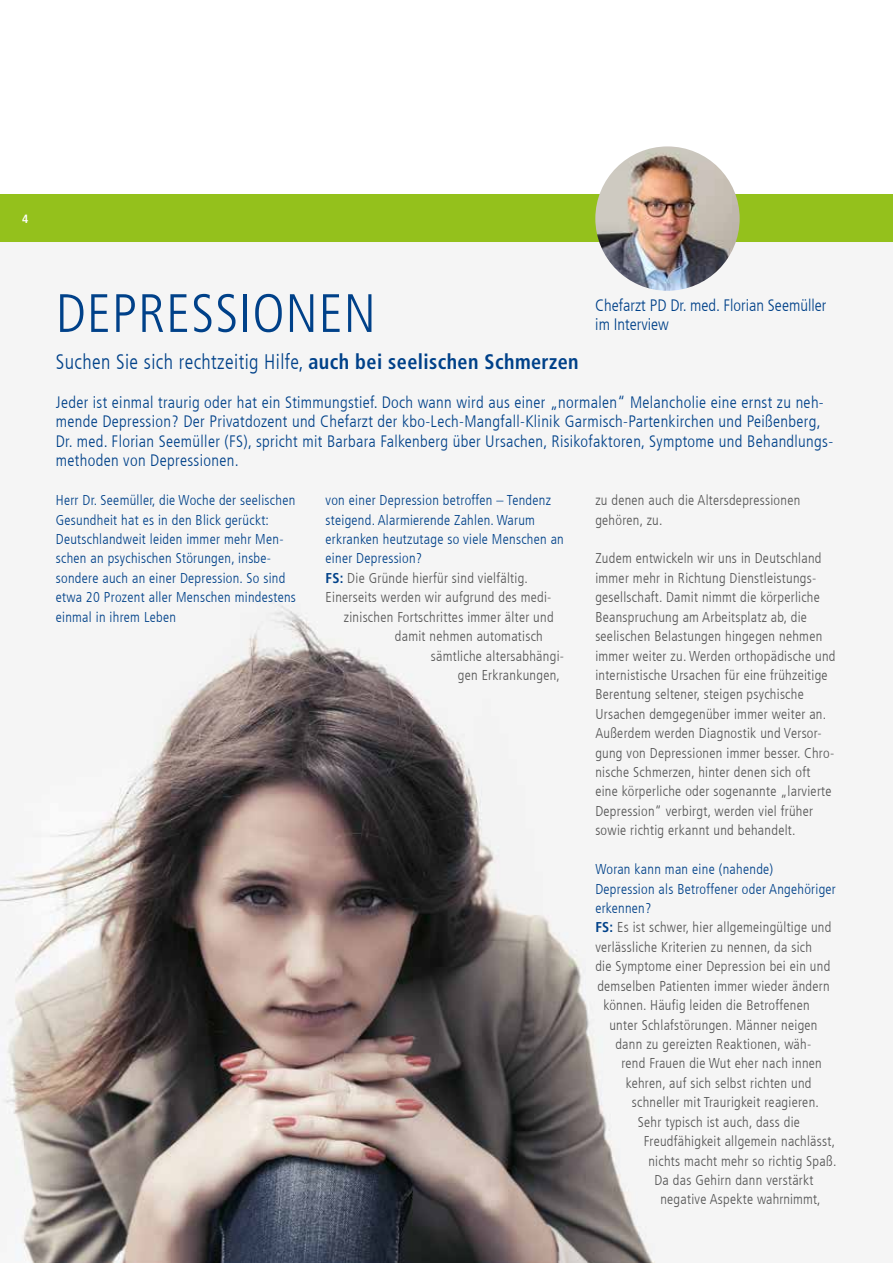
<style>
.page{position:relative;width:893px;height:1263px;background:#fff}
.page>*{position:absolute;margin:0;border:0;box-sizing:border-box;transform-origin:0 0}
.t1{font:300 condensed 54px "Frutiger LT Com";letter-spacing:.02em;color:#004189}
.t2{font:300 condensed 21px "Frutiger LT Com";letter-spacing:.02em;color:#004189;scale:.96 1}
.t3{font:300 condensed 16.5px/19.4px "Frutiger LT Com";letter-spacing:.02em;color:#004189}
.t4{font:300 condensed 16.5px/19.4px "Frutiger LT Com";color:#004189}
.t5{font:300 condensed 14.25px/19.4px "Frutiger LT Com";letter-spacing:.02em;color:#565656}
.t6{font:300 condensed 14.25px/19.4px "Frutiger LT Com";letter-spacing:.02em;color:#004189}
.t7{font:700 condensed 12px "Frutiger LT Com";color:#fff}
.s1{font-weight:700}
.s2{font-weight:700;color:#004189}
</style>
<div class="page">
<div style="left:0;top:194px;width:893px;height:49px;background:#94c11c"></div>
<img style="left:0;top:246px;width:735px;height:1017px">
<img style="left:595px;top:146px;width:145px;height:145px;border-radius:72px">
<p class="t7" style="left:22px;top:212px;width:8px">4</p>
<h1 class="t1" style="left:56px;top:282px;width:321px">DEPRESSIONEN</h1>
<h2 class="t2" style="left:56px;top:350px;width:546px">Suchen Sie sich rechtzeitig Hilfe, <span class="s1">auch bei seelischen Schmerzen</span></h2>
<p class="t3" style="left:56px;top:393px;width:779px">Jeder ist einmal traurig oder hat ein Stimmungstief. Doch wann wird aus einer „normalen“ Melancholie eine ernst zu neh&shy;mende Depression? Der Privatdozent und Chefarzt der kbo-Lech-Mangfall-Klinik Garmisch-Partenkirchen und Peißenberg, Dr. med. Florian Seemüller (FS), spricht mit Barbara Falkenberg über Ursachen, Risikofaktoren, Symptome und Behandlungs&shy;methoden von Depressionen.</p>
<p class="t6" style="left:56px;top:491px;width:242px">Herr Dr. Seemüller, die Woche der seelischen Gesundheit hat es in den Blick gerückt:<br>Deutschlandweit leiden immer mehr Men&shy;schen an psychischen Störungen, insbe&shy;sondere auch an einer Depression. So sind etwa 20 Prozent aller Menschen mindestens einmal in ihrem Leben</p>
<p class="t6" style="left:326px;top:491px;width:227px">von einer Depression betroffen – Tendenz</p>
<p class="t4" style="left:595px;top:296px;width:233px">Chefarzt PD Dr. med. Florian Seemüller im Interview</p>
<p class="t5" style="left:595px;top:491px;width:207px">zu denen auch die Altersdepressionen gehören, zu.</p>
<p class="t5" style="left:595px;top:549px;width:242px">Zudem entwickeln wir uns in Deutschland immer mehr in Richtung Dienstleistungs&shy;gesellschaft. Damit nimmt die körperliche Beanspruchung am Arbeitsplatz ab, die seelischen Belastungen hingegen nehmen immer weiter zu. Werden orthopädische und internistische Ursachen für eine frühzeitige Berentung seltener, steigen psychische Ursachen demgegenüber immer weiter an.<br>Außerdem werden Diagnostik und Versor&shy;gung von Depressionen immer besser. Chro&shy;nische Schmerzen, hinter denen sich oft eine körperliche oder sogenannte „larvierte Depression“ verbirgt, werden viel früher sowie richtig erkannt und behandelt.</p>
<p class="t6" style="left:595px;top:860px;width:179px">Woran kann man eine (nahende)</p>
<p class="t6" style="left:595px;top:879px;width:242px">Depression als Betroffener oder Angehöriger</p>
<p class="t6" style="left:595px;top:898px;width:58px">erkennen?</p>
<p class="t5" style="left:595px;top:918px;width:238px"><span class="s2">FS:</span> Es ist schwer, hier allgemeingültige und</p>
<p class="t5" style="left:595px;top:937px;width:218px">verlässliche Kriterien zu nennen, da sich</p>
<p class="t5" style="left:595px;top:957px;width:236px">die Symptome einer Depression bei ein und</p>
<p class="t5" style="left:597px;top:976px;width:234px">demselben Patienten immer wieder ändern</p>
<p class="t5" style="left:603px;top:996px;width:208px">können. Häufig leiden die Betroffenen</p>
<p class="t5" style="left:609px;top:1015px;width:210px">unter Schlafstörungen. Männer neigen</p>
<p class="t5" style="left:615px;top:1034px;width:197px">dann zu gereizten Reaktionen, wäh-</p>
<p class="t5" style="left:621px;top:1054px;width:202px">rend Frauen die Wut eher nach innen</p>
<p class="t5" style="left:626px;top:1073px;width:187px">kehren, auf sich selbst richten und</p>
<p class="t5" style="left:632px;top:1093px;width:189px">schneller mit Traurigkeit reagieren.</p>
<p class="t5" style="left:638px;top:1112px;width:164px">Sehr typisch ist auch, dass die</p>
<p class="t5" style="left:644px;top:1132px;width:193px">Freudfähigkeit allgemein nachlässt,</p>
<p class="t5" style="left:648px;top:1151px;width:190px">nichts macht mehr so richtig Spaß.</p>
<p class="t5" style="left:654px;top:1170px;width:161px">Da das Gehirn dann verstärkt</p>
<p class="t5" style="left:660px;top:1190px;width:162px">negative Aspekte wahrnimmt,</p>
<p class="t6" style="left:326px;top:510px;width:211px">steigend. Alarmierende Zahlen. Warum</p>
<p class="t6" style="left:326px;top:529px;width:240px">erkranken heutzutage so viele Menschen an</p>
<p class="t6" style="left:326px;top:549px;width:98px">einer Depression?</p>
<p class="t5" style="left:326px;top:568px;width:204px"><span class="s2">FS:</span> Die Gründe hierfür sind vielfältig.</p>
<p class="t5" style="left:326px;top:588px;width:227px">Einerseits werden wir aufgrund des medi-</p>
<p class="t5" style="left:344px;top:607px;width:211px">zinischen Fortschrittes immer älter und</p>
<p class="t5" style="left:395px;top:627px;width:150px">damit nehmen automatisch</p>
<p class="t5" style="left:431px;top:646px;width:135px">sämtliche altersabhängi-</p>
<p class="t5" style="left:458px;top:665px;width:104px">gen Erkrankungen,</p>
</div>
